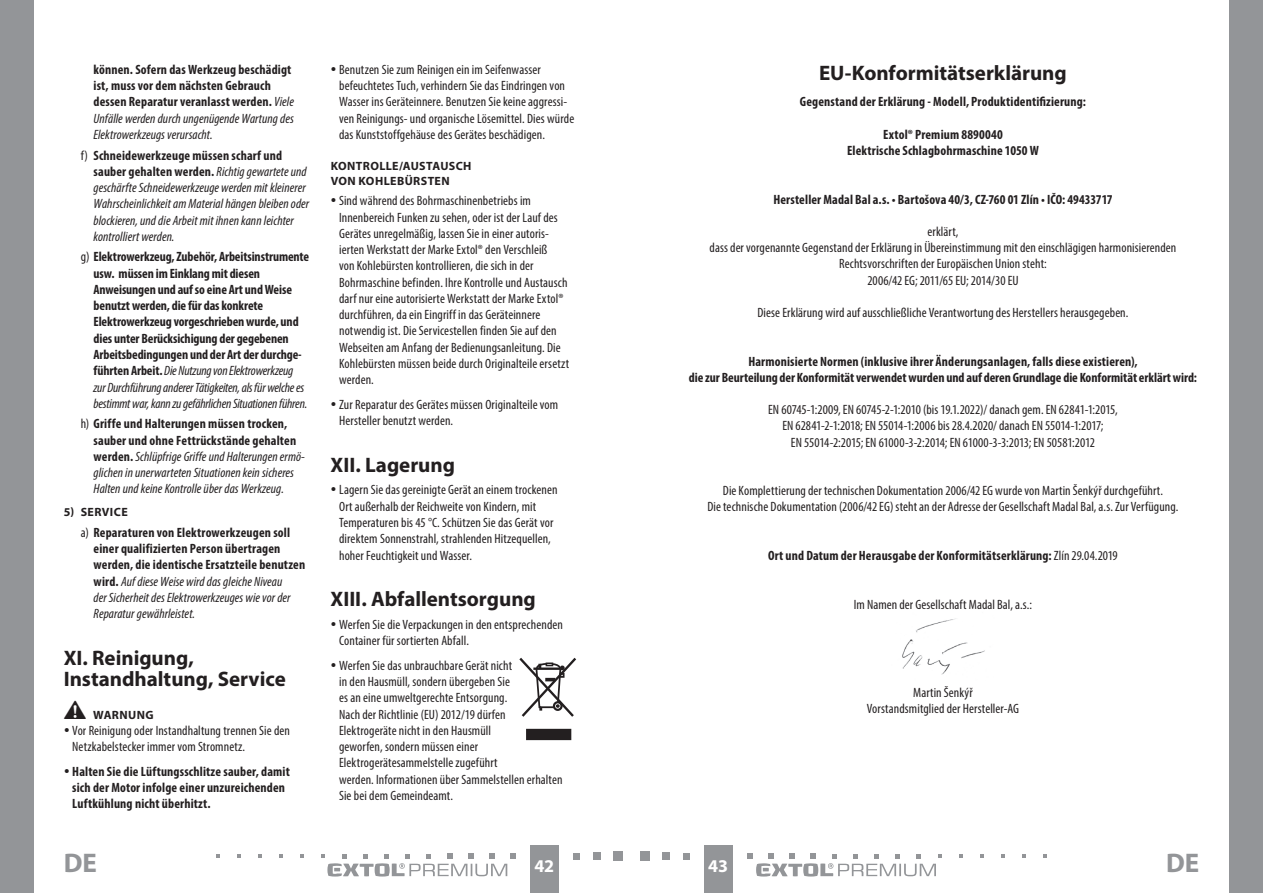
<style>
.page{position:relative;width:1263px;height:893px;background:#fff}
.page>*{position:absolute;margin:0;border:0;box-sizing:border-box;transform-origin:0 0}
.t1{font:700 27px "Myriad Pro";color:#939598}
.oddíl{font:700 21px/21px "Myriad Pro";letter-spacing:-.005em;color:#231f20}
.t2{font:700 18px "Myriad Pro";color:#fff}
.Normální{font:condensed 13.5px/16.2px "Myriad Pro";letter-spacing:.005em;color:#231f20}
.body_číslované{font:700 condensed 13.5px/16.2px "Myriad Pro";letter-spacing:.01em;color:#231f20}
.body_číslované-2{font:italic condensed 13.5px/16.2px "Myriad Pro";letter-spacing:.005em;color:#231f20}
.Normální-2{font:700 condensed 13.5px/16.2px "Myriad Pro";letter-spacing:.01em;color:#231f20;text-align:center}
.body_číslované-3{font:700 condensed 13.5px/16.2px "Myriad Pro";letter-spacing:-.01em;color:#231f20}
.subtitulek{font:700 12px/14.4px "Myriad Pro";letter-spacing:.03em;color:#231f20}
.body_číslované-4{font:700 12px "Myriad Pro";letter-spacing:.035em;color:#231f20}
.s1{font-weight:400;font-style:italic}
.s2{font-style:normal}
.s3{font-weight:700;font-style:normal}
.s4{font-weight:400}
</style>
<div class="page">
<div style="left:0;top:0;width:34px;height:893px;background:#939598"></div>
<div style="left:1229px;top:0;width:34px;height:893px;background:#939598"></div>
<div style="left:704px;top:844px;width:29px;height:49px;background:#939598"></div>
<div style="left:530px;top:844px;width:28px;height:49px;background:#939598"></div>
<div style="left:640px;top:851px;width:9px;height:10px;background:#939598"></div>
<div style="left:662px;top:852px;width:8px;height:8px;background:#939598"></div>
<div style="left:683px;top:853px;width:7px;height:6px;background:#939598"></div>
<svg style="left:959px;top:854px;width:4px;height:4px"></svg>
<svg style="left:980px;top:854px;width:4px;height:4px"></svg>
<svg style="left:1001px;top:854px;width:4px;height:4px"></svg>
<svg style="left:1022px;top:854px;width:4px;height:4px"></svg>
<svg style="left:1043px;top:854px;width:4px;height:4px"></svg>
<div style="left:614px;top:851px;width:9px;height:10px;background:#939598"></div>
<div style="left:593px;top:852px;width:8px;height:8px;background:#939598"></div>
<svg style="left:573px;top:853px;width:6px;height:6px"></svg>
<svg style="left:300px;top:854px;width:4px;height:4px"></svg>
<svg style="left:279px;top:854px;width:4px;height:4px"></svg>
<svg style="left:258px;top:854px;width:4px;height:4px"></svg>
<svg style="left:237px;top:854px;width:4px;height:4px"></svg>
<svg style="left:216px;top:854px;width:4px;height:4px"></svg>
<svg style="left:321px;top:853px;width:195px;height:23px"></svg>
<svg style="left:747px;top:853px;width:195px;height:23px"></svg>
<img style="left:902px;top:618px;width:83px;height:57px">
<svg style="left:519px;top:657px;width:57px;height:60px"></svg>
<div style="left:526px;top:729px;width:45px;height:11px;background:#231f20"></div>
<p class="body_číslované" style="left:94px;top:61px;width:202px">können. Sofern das Werkzeug beschädigt ist, muss vor dem nächsten Gebrauch dessen Reparatur veranlasst werden. <span class="s1">Viele Unfälle werden durch ungenügende Wartung des Elektrowerkzeugs verursacht.</span></p>
<p class="body_číslované-2" style="left:94px;top:147px;width:217px;text-indent:-13px"><span class="s2">f)</span> <span class="s3">Schneidewerkzeuge müssen scharf und sauber gehalten werden.</span> Richtig gewartete und geschärfte Schneidewerkzeuge werden mit kleinerer Wahrscheinlichkeit am Material hängen bleiben oder blockieren, und die Arbeit mit ihnen kann leichter kontrolliert werden.</p>
<p class="body_číslované-3" style="left:94px;top:248px;width:217px;text-indent:-13px"><span class="s4">g)</span> Elektrowerkzeug, Zubehör, Arbeitsinstrumente usw. müssen im Einklang mit diesen Anweisungen und auf so eine Art und Weise benutzt werden, die für das konkrete Elektrowerkzeug vorgeschrieben wurde, und dies unter Berücksichigung der gegebenen Arbeitsbedingungen und der Art der durchge&shy;führten Arbeit. <span class="s1">Die Nutzung von Elektrowerkzeug<br>zur Durchführung anderer Tätigkeiten, als für welche es bestimmt war, kann zu gefährlichen Situationen führen.</span></p>
<p class="body_číslované-2" style="left:94px;top:416px;width:213px;text-indent:-13px"><span class="s2">h)</span> <span class="s3">Griffe und Halterungen müssen trocken, sauber und ohne Fettrückstände gehalten werden.</span> Schlüpfrige Griffe und Halterungen ermö&shy;glichen in unerwarteten Situationen kein sicheres Halten und keine Kontrolle über das Werkzeug.</p>
<p class="body_číslované-4" style="left:64px;top:504px;width:65px">5) SERVICE</p>
<p class="body_číslované" style="left:94px;top:524px;width:213px;text-indent:-13px"><span class="s4">a)</span> Reparaturen von Elektrowerkzeugen soll einer qualifizierten Person übertragen werden, die identische Ersatzteile benutzen wird. <span class="s1">Auf diese Weise wird das gleiche Niveau<br>der Sicherheit des Elektrowerkzeuges wie vor der Reparatur gewährleistet.</span></p>
<p class="oddíl" style="left:64px;top:646px;width:223px">XI. Reinigung,<br>Instandhaltung, Service</p>
<p class="subtitulek" style="left:64px;top:707px;width:91px">• WARNUNG</p>
<p class="Normální" style="left:72px;top:722px;width:219px">Vor Reinigung oder Instandhaltung trennen Sie den<br>Netzkabelstecker immer vom Stromnetz.</p>
<p class="body_číslované" style="left:72px;top:763px;width:219px">Halten Sie die Lüftungsschlitze sauber, damit sich der Motor infolge einer unzureichenden<br>Luftkühlung nicht überhitzt.</p>
<p class="Normální" style="left:339px;top:61px;width:237px">Benutzen Sie zum Reinigen ein im Seifenwasser befeuchtetes Tuch, verhindern Sie das Eindringen von Wasser ins Geräteinnere. Benutzen Sie keine aggressi&shy;ven Reinigungs- und organische Lösemittel. Dies würde das Kunststoffgehäuse des Gerätes beschädigen.</p>
<p class="subtitulek" style="left:331px;top:159px;width:142px">KONTROLLE/AUSTAUSCH<br>VON KOHLEBÜRSTEN</p>
<p class="Normální" style="left:339px;top:193px;width:232px">Sind während des Bohrmaschinenbetriebs im Innenbereich Funken zu sehen, oder ist der Lauf des Gerätes unregelmäßig, lassen Sie in einer autoris&shy;ierten Werkstatt der Marke Extol® den Verschleiß<br>von Kohlebürsten kontrollieren, die sich in der Bohrmaschine befinden. Ihre Kontrolle und Austausch darf nur eine autorisierte Werkstatt der Marke Extol® durchführen, da ein Eingriff in das Geräteinnere notwendig ist. Die Servicestellen finden Sie auf den Webseiten am Anfang der Bedienungsanleitung. Die Kohlebürsten müssen beide durch Originalteile ersetzt werden.</p>
<p class="Normální" style="left:339px;top:396px;width:221px">Zur Reparatur des Gerätes müssen Originalteile vom<br>Hersteller benutzt werden.</p>
<p class="oddíl" style="left:331px;top:454px;width:126px">XII. Lagerung</p>
<p class="Normální" style="left:339px;top:482px;width:220px">Lagern Sie das gereinigte Gerät an einem trockenen Ort außerhalb der Reichweite von Kindern, mit Temperaturen bis 45 °C. Schützen Sie das Gerät vor direktem Sonnenstrahl, strahlenden Hitzequellen, hoher Feuchtigkeit und Wasser.</p>
<p class="oddíl" style="left:331px;top:588px;width:207px">XIII. Abfallentsorgung</p>
<p class="Normální" style="left:339px;top:616px;width:225px">Werfen Sie die Verpackungen in den entsprechenden<br>Container für sortierten Abfall.</p>
<p class="Normální" style="left:339px;top:657px;width:225px">Werfen Sie das unbrauchbare Gerät nicht<br>in den Hausmüll, sondern übergeben Sie<br>es an eine umweltgerechte Entsorgung.<br>Nach der Richtlinie (EU) 2012/19 dürfen Elektrogeräte nicht in den Hausmüll<br>geworfen, sondern müssen einer Elektrogerätesammelstelle zugeführt<br>werden. Informationen über Sammelstellen erhalten Sie bei dem Gemeindeamt.</p>
<p class="oddíl" style="left:819px;top:61px;width:249px">EU-Konformitätserklärung</p>
<p class="Normální-2" style="left:800px;top:93px;width:288px">Gegenstand der Erklärung - Modell, Produktidentifizierung:</p>
<p class="Normální-2" style="left:883px;top:126px;width:121px">Extol® Premium 8890040</p>
<p class="Normální-2" style="left:847px;top:142px;width:193px">Elektrische Schlagbohrmaschine 1050 W</p>
<p class="Normální-2" style="left:773px;top:191px;width:341px">Hersteller Madal Bal a.s. • Bartošova 40/3, CZ-760 01 Zlín • IČO: 49433717</p>
<p class="Normální" style="left:927px;top:223px;width:33px">erklärt,</p>
<p class="Normální" style="left:710px;top:239px;width:468px;text-align:center">dass der vorgenannte Gegenstand der Erklärung in Übereinstimmung mit den einschlägigen harmonisierenden<br>Rechtsvorschriften der Europäischen Union steht:<br>2006/42 EG; 2011/65 EU; 2014/30 EU</p>
<p class="Normální" style="left:757px;top:304px;width:372px">Diese Erklärung wird auf ausschließliche Verantwortung des Herstellers herausgegeben.</p>
<p class="Normální-2" style="left:689px;top:353px;width:510px">Harmonisierte Normen (inklusive ihrer Änderungsanlagen, falls diese existieren),<br>die zur Beurteilung der Konformität verwendet wurden und auf deren Grundlage die Konformität erklärt wird:</p>
<p class="Normální" style="left:768px;top:401px;width:351px">EN 60745-1:2009, EN 60745-2-1:2010 (bis 19.1.2022)/ danach gem. EN 62841-1:2015,</p>
<p class="Normální" style="left:782px;top:418px;width:323px">EN 62841-2-1:2018; EN 55014-1:2006 bis 28.4.2020/ danach EN 55014-1:2017;</p>
<p class="Normální" style="left:791px;top:434px;width:306px">EN 55014-2:2015; EN 61000-3-2:2014; EN 61000-3-3:2013; EN 50581:2012</p>
<p class="Normální" style="left:707px;top:482px;width:473px;text-align:center">Die Komplettierung der technischen Dokumentation 2006/42 EG wurde von Martin Šenkýř durchgeführt.<br>Die technische Dokumentation (2006/42 EG) steht an der Adresse der Gesellschaft Madal Bal, a.s. Zur Verfügung.</p>
<p class="Normální-2" style="left:768px;top:547px;width:351px">Ort und Datum der Herausgabe der Konformitätserklärung: <span class="s4">Zlín 29.04.2019</span></p>
<p class="Normální" style="left:854px;top:596px;width:180px">Im Namen der Gesellschaft Madal Bal, a.s.:</p>
<p class="Normální" style="left:913px;top:684px;width:61px">Martin Šenkýř</p>
<p class="Normální" style="left:867px;top:700px;width:154px">Vorstandsmitglied der Hersteller-AG</p>
<h1 class="t1" style="left:64px;top:845px;width:35px">DE</h1>
<h3 class="t2" style="left:535px;top:855px;width:21px">42</h3>
<h3 class="t2" style="left:708px;top:855px;width:21px">43</h3>
<h1 class="t1" style="left:1166px;top:845px;width:35px">DE</h1>
</div>
